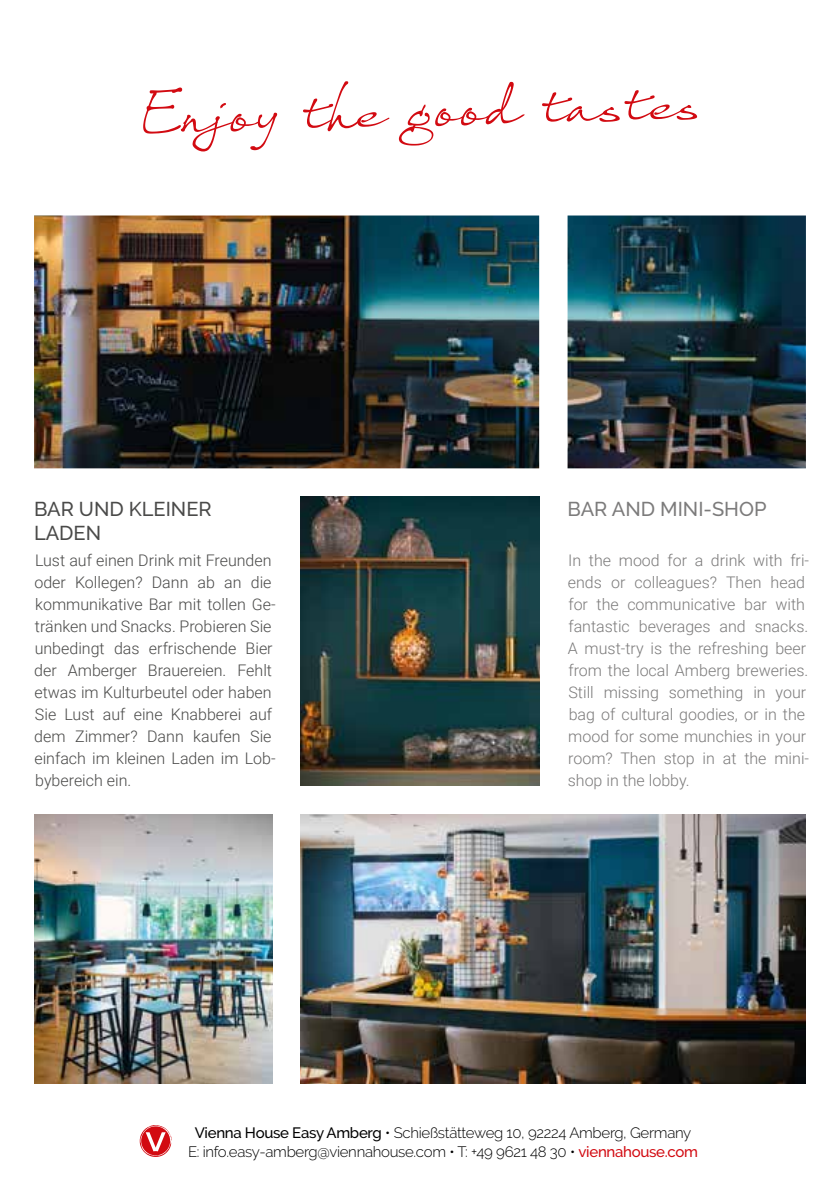
<style>
.page{position:relative;width:840px;height:1191px;background:#fff}
.page>*{position:absolute;margin:0;border:0;box-sizing:border-box;transform-origin:0 0}
.t1{font:60.4px "Thought";color:#d20a11}
.t2{font:500 20px/24px "Raleway";color:#4a4a49}
.t3{font:500 20px "Raleway";color:#7c7b7b}
.t4{font:300 16px/22px "Roboto";color:#4a4a49}
.t5{font:300 16px/22px "Roboto";color:#7c7b7b}
.t6{font:300 15px/19px "Raleway";letter-spacing:-.02em;color:#000;text-align:center}
.s1{font-weight:500}
.s2{font-weight:500;color:#d20a11}
</style>
<div class="page">
<svg style="left:140px;top:1125px;width:32px;height:31px"></svg>
<img style="left:300px;top:814px;width:505px;height:269px">
<img style="left:34px;top:215px;width:771px;height:253px">
<img style="left:300px;top:497px;width:239px;height:289px">
<img style="left:34px;top:814px;width:238px;height:269px">
<h1 class="t1" style="left:137px;top:81px;width:564px;rotate:-2deg">Enjoy the good tastes</h1>
<p class="t2" style="left:34px;top:496px;width:179px">BAR UND KLEINER<br>LADEN</p>
<p class="t4" style="left:34px;top:548px;width:243px">Lust auf einen Drink mit Freunden oder Kollegen? Dann ab an die kommunikative Bar mit tollen Ge&shy;tränken und Snacks. Probieren Sie unbedingt das erfrischende Bier der Amberger Brauereien. Fehlt etwas im Kulturbeutel oder haben<br>Sie Lust auf eine Knabberei auf dem Zimmer? Dann kaufen Sie einfach im kleinen Laden im Lob&shy;bybereich ein.</p>
<p class="t3" style="left:567px;top:497px;width:200px">BAR AND MINI-SHOP</p>
<p class="t5" style="left:567px;top:548px;width:243px">In the mood for a drink with fri&shy;ends or colleagues? Then head for the communicative bar with fantastic beverages and snacks.<br>A must-try is the refreshing beer from the local Amberg breweries.<br>Still missing something in your bag of cultural goodies, or in the mood for some munchies in your room? Then stop in at the mini&shy;shop in the lobby.</p>
<p class="t6" style="left:188px;top:1123px;width:511px"><span class="s1">Vienna House Easy Amberg</span> • Schießstätteweg 10, 92224 Amberg, Germany<br>E: info.easy-amberg@viennahouse.com • T: +49 9621 48 30 • <span class="s2">viennahouse.com</span></p>
</div>
